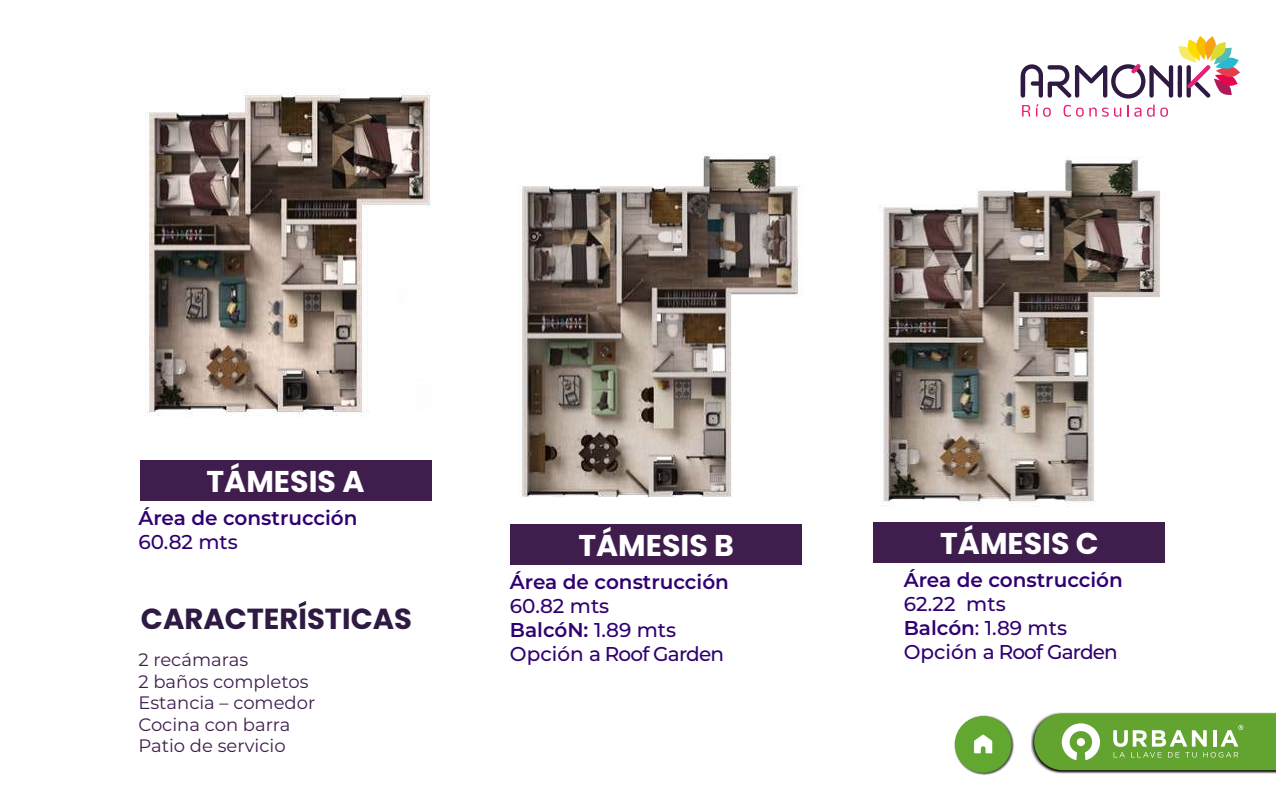
<style>
.page{position:relative;width:1276px;height:794px;background:#fff}
.page>*{position:absolute;margin:0;border:0;box-sizing:border-box;transform-origin:0 0}
.t1{font:700 30px "Poppins";color:#fff}
.t2{font:700 29px "Poppins";color:#2e1a42}
.t3{font:500 20px/24px "Montserrat";color:#300070}
.t4{font:600 20px "Montserrat";color:#300070}
.t5{font:18px/21.6px "Montserrat";color:#3f1e4e}
.s1{font-weight:600}
</style>
<div class="page">
<div style="left:140px;top:460px;width:291px;height:40px;background:#3f1e4e"></div>
<div style="left:510px;top:524px;width:292px;height:40px;background:#3f1e4e"></div>
<div style="left:873px;top:522px;width:292px;height:40px;background:#3f1e4e"></div>
<svg style="left:1020px;top:36px;width:220px;height:81px"></svg>
<img style="left:145px;top:88px;width:286px;height:329px">
<img style="left:517px;top:153px;width:286px;height:345px">
<img style="left:879px;top:156px;width:281px;height:351px">
<div style="left:954px;top:715px;width:60px;height:60px;background:#000;opacity:.75"></div>
<div style="left:954px;top:716px;width:57px;height:57px;background:#62a730;border-radius:50%"></div>
<svg style="left:974px;top:734px;width:18px;height:19px"></svg>
<div style="left:1031px;top:712px;width:245px;height:61px;background:#000;opacity:.8"></div>
<svg style="left:1034px;top:713px;width:242px;height:57px;background:#7aaf4f"></svg>
<h1 class="t1" style="left:207px;top:464px;width:159px">TÁMESIS A</h1>
<p class="t4" style="left:138px;top:503px;width:220px">Área de construcción</p>
<p class="t3" style="left:138px;top:529px;width:101px">60.82 mts</p>
<h2 class="t2" style="left:141px;top:602px;width:272px">CARACTERÍSTICAS</h2>
<p class="t5" style="left:138px;top:648px;width:178px">2 recámaras<br>2 baños completos<br>Estancia – comedor<br>Cocina con barra<br>Patio de servicio</p>
<h1 class="t1" style="left:578px;top:528px;width:157px">TÁMESIS B</h1>
<h1 class="t1" style="left:940px;top:526px;width:160px">TÁMESIS C</h1>
<p class="t4" style="left:510px;top:568px;width:220px">Área de construcción</p>
<p class="t3" style="left:510px;top:593px;width:216px">60.82 mts<br><span class="s1">BalcóN:</span> 1.89 mts<br>Opción a Roof Garden</p>
<p class="t4" style="left:903px;top:565px;width:220px">Área de construcción</p>
<p class="t3" style="left:903px;top:591px;width:216px">62.22 mts<br><span class="s1">Balcón</span>: 1.89 mts<br>Opción a Roof Garden</p>
</div>
